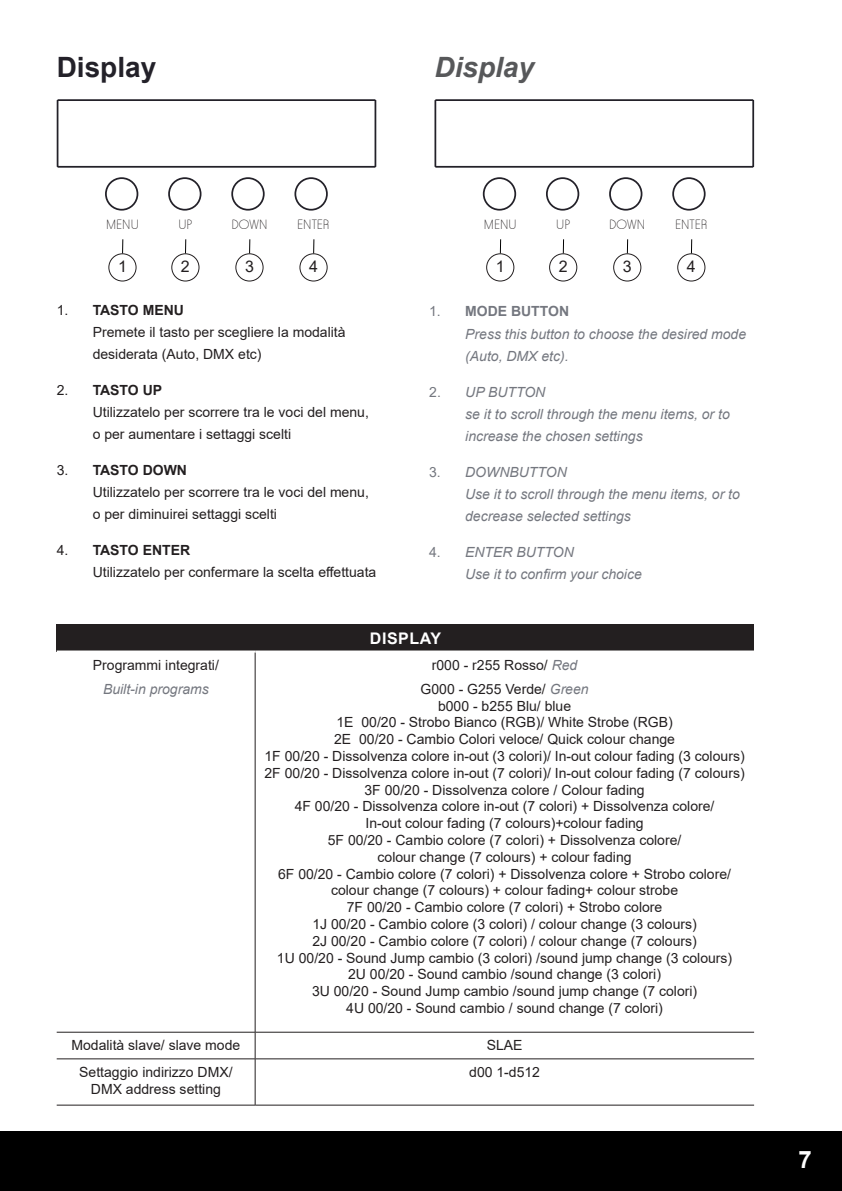
<style>
.page{position:relative;width:842px;height:1191px;background:#fff}
.page>*{position:absolute;margin:0;border:0;box-sizing:border-box;transform-origin:0 0}
.t1{font:700 28px "Arial";color:#232129}
.t2{font:italic 700 28px "Arial";color:#57585a}
.t3{font:700 24px "Arial";color:#fff}
.t4{font:16px "Arial";color:#231f20}
.t5{font:700 16px "Arial";letter-spacing:.035em;color:#fff}
.t6{font:14px/16.8px "Arial";color:#231f20}
.t7{font:italic 14px/22px "Arial";color:#74777f}
.t8{font:14px "Horatio D Ligh";color:#231f20}
.s1{font-weight:700}
.s2{font-style:normal}
.s3{font-weight:700;font-style:normal}
.s4{font-style:italic;color:#74777f}
</style>
<div class="page">
<div style="left:0;top:1131px;width:842px;height:60px;background:#000"></div>
<svg style="left:56px;top:99px;width:321px;height:112px"></svg>
<svg style="left:122px;top:239px;width:1px;height:14px"></svg>
<div style="left:109px;top:253px;width:27px;height:28px;border:1px solid #231f20;border-radius:50%"></div>
<svg style="left:185px;top:239px;width:1px;height:14px"></svg>
<div style="left:171px;top:253px;width:28px;height:28px;border:1px solid #231f20;border-radius:50%"></div>
<svg style="left:249px;top:239px;width:1px;height:14px"></svg>
<div style="left:236px;top:253px;width:27px;height:28px;border:1px solid #231f20;border-radius:50%"></div>
<svg style="left:313px;top:239px;width:1px;height:14px"></svg>
<div style="left:300px;top:253px;width:27px;height:28px;border:1px solid #231f20;border-radius:50%"></div>
<svg style="left:434px;top:99px;width:321px;height:112px"></svg>
<svg style="left:500px;top:239px;width:1px;height:14px"></svg>
<div style="left:486px;top:253px;width:28px;height:28px;border:1px solid #231f20;border-radius:50%"></div>
<svg style="left:563px;top:239px;width:1px;height:14px"></svg>
<div style="left:549px;top:253px;width:28px;height:28px;border:1px solid #231f20;border-radius:50%"></div>
<svg style="left:627px;top:239px;width:1px;height:14px"></svg>
<div style="left:613px;top:253px;width:28px;height:28px;border:1px solid #231f20;border-radius:50%"></div>
<svg style="left:691px;top:239px;width:1px;height:14px"></svg>
<div style="left:677px;top:253px;width:28px;height:28px;border:1px solid #231f20;border-radius:50%"></div>
<div style="left:57px;top:624px;width:697px;height:27px;background:#231f20"></div>
<hr style="left:57px;top:650px;width:198px;height:2px;background:#fff">
<hr style="left:255px;top:650px;width:499px;height:2px;background:#fff">
<hr style="left:255px;top:652px;width:1px;height:380px;background:#231f20">
<hr style="left:57px;top:1031px;width:198px;height:1px;background:#231f20">
<hr style="left:255px;top:1031px;width:499px;height:1px;background:#231f20">
<svg style="left:255px;top:1032px;width:1px;height:26px"></svg>
<hr style="left:57px;top:1058px;width:198px;height:1px;background:#231f20">
<hr style="left:255px;top:1058px;width:499px;height:1px;background:#231f20">
<hr style="left:255px;top:1059px;width:1px;height:45px;background:#231f20">
<hr style="left:57px;top:1104px;width:198px;height:1px;background:#231f20">
<hr style="left:255px;top:1104px;width:499px;height:1px;background:#231f20">
<h1 class="t1" style="left:57px;top:48px;width:101px">Display</h1>
<h1 class="t2" style="left:434px;top:49px;width:101px">Display</h1>
<p class="t8" style="left:106px;top:216px;width:34px">MENU</p>
<p class="t8" style="left:178px;top:216px;width:15px">UP</p>
<p class="t8" style="left:231px;top:216px;width:38px">DOWN</p>
<p class="t8" style="left:297px;top:216px;width:34px">ENTER</p>
<p class="t4" style="left:118px;top:255px;width:10px">1</p>
<p class="t4" style="left:181px;top:255px;width:10px">2</p>
<p class="t4" style="left:245px;top:255px;width:10px">3</p>
<p class="t4" style="left:309px;top:255px;width:10px">4</p>
<p class="t6" style="left:93px;top:299px;width:254px;line-height:22px;text-indent:-36px">1. <span class="s1">TASTO MENU<br></span>Premete il tasto per scegliere la modalità desiderata (Auto, DMX etc)</p>
<p class="t6" style="left:93px;top:379px;width:278px;line-height:22px;text-indent:-36px">2. <span class="s1">TASTO UP<br></span>Utilizzatelo per scorrere tra le voci del menu, o per aumentare i settaggi scelti</p>
<p class="t6" style="left:93px;top:459px;width:278px;line-height:22px;text-indent:-36px">3. <span class="s1">TASTO DOWN<br></span>Utilizzatelo per scorrere tra le voci del menu, o per diminuirei settaggi scelti</p>
<p class="t6" style="left:93px;top:539px;width:285px;line-height:22px;text-indent:-36px">4. <span class="s1">TASTO ENTER<br></span>Utilizzatelo per confermare la scelta effettuata</p>
<p class="t8" style="left:484px;top:216px;width:34px">MENU</p>
<p class="t8" style="left:556px;top:216px;width:15px">UP</p>
<p class="t8" style="left:609px;top:216px;width:38px">DOWN</p>
<p class="t8" style="left:675px;top:216px;width:34px">ENTER</p>
<p class="t4" style="left:496px;top:255px;width:10px">1</p>
<p class="t4" style="left:559px;top:255px;width:10px">2</p>
<p class="t4" style="left:623px;top:255px;width:10px">3</p>
<p class="t4" style="left:687px;top:255px;width:10px">4</p>
<p class="t7" style="left:465px;top:301px;width:282px;text-indent:-36px"><span class="s2">1.</span> <span class="s3">MODE BUTTON<br></span>Press this button to choose the desired mode (Auto, DMX etc).</p>
<p class="t7" style="left:465px;top:381px;width:266px;text-indent:-36px"><span class="s2">2.</span> UP BUTTON<br>se it to scroll through the menu items, or to increase the chosen settings</p>
<p class="t7" style="left:465px;top:461px;width:276px;text-indent:-36px"><span class="s2">3.</span> DOWNBUTTON<br>Use it to scroll through the menu items, or to decrease selected settings</p>
<p class="t7" style="left:465px;top:541px;width:178px;text-indent:-36px"><span class="s2">4.</span> ENTER BUTTON<br>Use it to confirm your choice</p>
<p class="t6" style="left:93px;top:656px;width:128px">Programmi integrati/</p>
<p class="t7" style="left:103px;top:678px;width:107px">Built-in programs</p>
<p class="t5" style="left:370px;top:626px;width:73px">DISPLAY</p>
<p class="t6" style="left:421px;top:652px;width:170px;line-height:24px;text-align:center">r000 - r255 Rosso/ <span class="s4">Red<br></span>G000 - G255 Verde/ <span class="s4">Green</span></p>
<p class="t6" style="left:265px;top:697px;width:482px;text-align:center">b000 - b255 Blu/ blue<br>1E 00/20 - Strobo Bianco (RGB)/ White Strobe (RGB)<br>2E 00/20 - Cambio Colori veloce/ Quick colour change<br>1F 00/20 - Dissolvenza colore in-out (3 colori)/ In-out colour fading (3 colours)<br>2F 00/20 - Dissolvenza colore in-out (7 colori)/ In-out colour fading (7 colours)<br>3F 00/20 - Dissolvenza colore / Colour fading<br>4F 00/20 - Dissolvenza colore in-out (7 colori) + Dissolvenza colore/<br>In-out colour fading (7 colours)+colour fading<br>5F 00/20 - Cambio colore (7 colori) + Dissolvenza colore/<br>colour change (7 colours) + colour fading<br>6F 00/20 - Cambio colore (7 colori) + Dissolvenza colore + Strobo colore/ colour change (7 colours) + colour fading+ colour strobe<br>7F 00/20 - Cambio colore (7 colori) + Strobo colore<br>1J 00/20 - Cambio colore (3 colori) / colour change (3 colours)<br>2J 00/20 - Cambio colore (7 colori) / colour change (7 colours)<br>1U 00/20 - Sound Jump cambio (3 colori) /sound jump change (3 colours)<br>2U 00/20 - Sound cambio /sound change (3 colori)<br>3U 00/20 - Sound Jump cambio /sound jump change (7 colori)<br>4U 00/20 - Sound cambio / sound change (7 colori)</p>
<p class="t6" style="left:71px;top:1037px;width:170px">Modalità slave/ slave mode</p>
<p class="t6" style="left:487px;top:1037px;width:37px">SLAE</p>
<p class="t6" style="left:79px;top:1063px;width:155px;text-align:center">Settaggio indirizzo DMX/<br>DMX address setting</p>
<p class="t6" style="left:469px;top:1063px;width:72px">d00 1-d512</p>
<h2 class="t3" style="left:799px;top:1143px;width:15px">7</h2>
</div>
